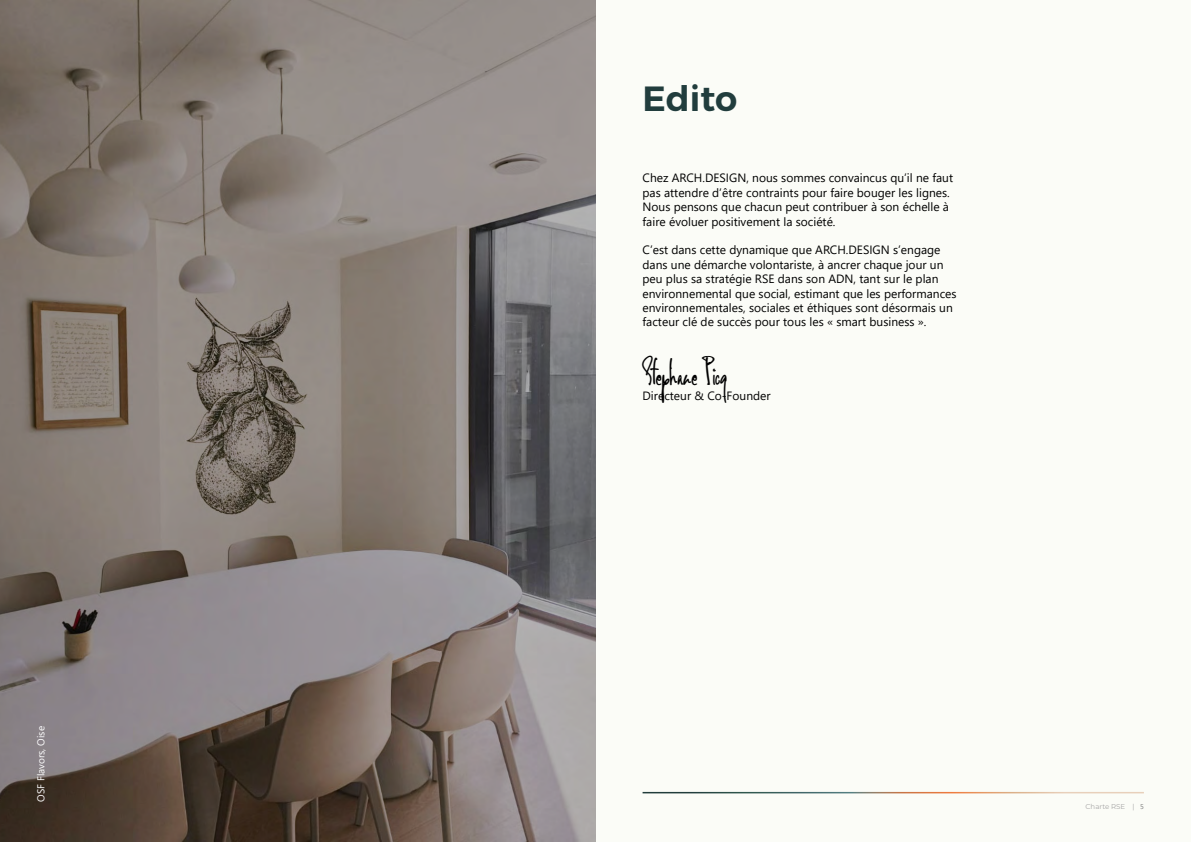
<style>
.page{position:relative;width:1191px;height:842px;background:#fff}
.page>*{position:absolute;margin:0;border:0;box-sizing:border-box;transform-origin:0 0}
.t1{font:600 35px "Montserrat";color:#213d3d}
.t2{font:25px "Alghul Signature";color:#000}
.t3{font:12px/14.4px "Segoe UI";color:#000}
.t4{font:10px "Segoe UI";color:#fff}
.t5{font:7px "Montserrat";color:#a6a6a6}
.s1{font-family:"Segoe UI";color:#7f7f7f}
</style>
<div class="page">
<div style="left:595px;top:0;width:596px;height:842px;background:#fbfcf7"></div>
<hr style="left:642px;top:792px;width:501px;height:1px;background:#fff">
<hr style="left:595px;top:0;width:1px;height:842px;background:#000">
<img style="left:0;top:0;width:595px;height:842px">
<p class="t4" style="left:32px;top:802px;width:77px;rotate:-90deg">OSF Flavors, Oise</p>
<h1 class="t1" style="left:642px;top:70px;width:96px">Edito</h1>
<p class="t3" style="left:642px;top:170px;width:312px">Chez ARCH.DESIGN, nous sommes convaincus qu’il ne faut pas attendre d’être contraints pour faire bouger les lignes.<br>Nous pensons que chacun peut contribuer à son échelle à faire évoluer positivement la société.</p>
<p class="t3" style="left:642px;top:242px;width:315px">C’est dans cette dynamique que ARCH.DESIGN s’engage dans une démarche volontariste, à ancrer chaque jour un peu plus sa stratégie RSE dans son ADN, tant sur le plan environnemental que social, estimant que les performances environnementales, sociales et éthiques sont désormais un facteur clé de succès pour tous les « smart business ».</p>
<h2 class="t2" style="left:642px;top:362px;width:86px">Stéphane Picq</h2>
<p class="t3" style="left:642px;top:387px;width:130px">Directeur &amp; Co-Founder</p>
<p class="t5" style="left:1085px;top:802px;width:60px">Charte RSE | <span class="s1">5</span></p>
</div>
